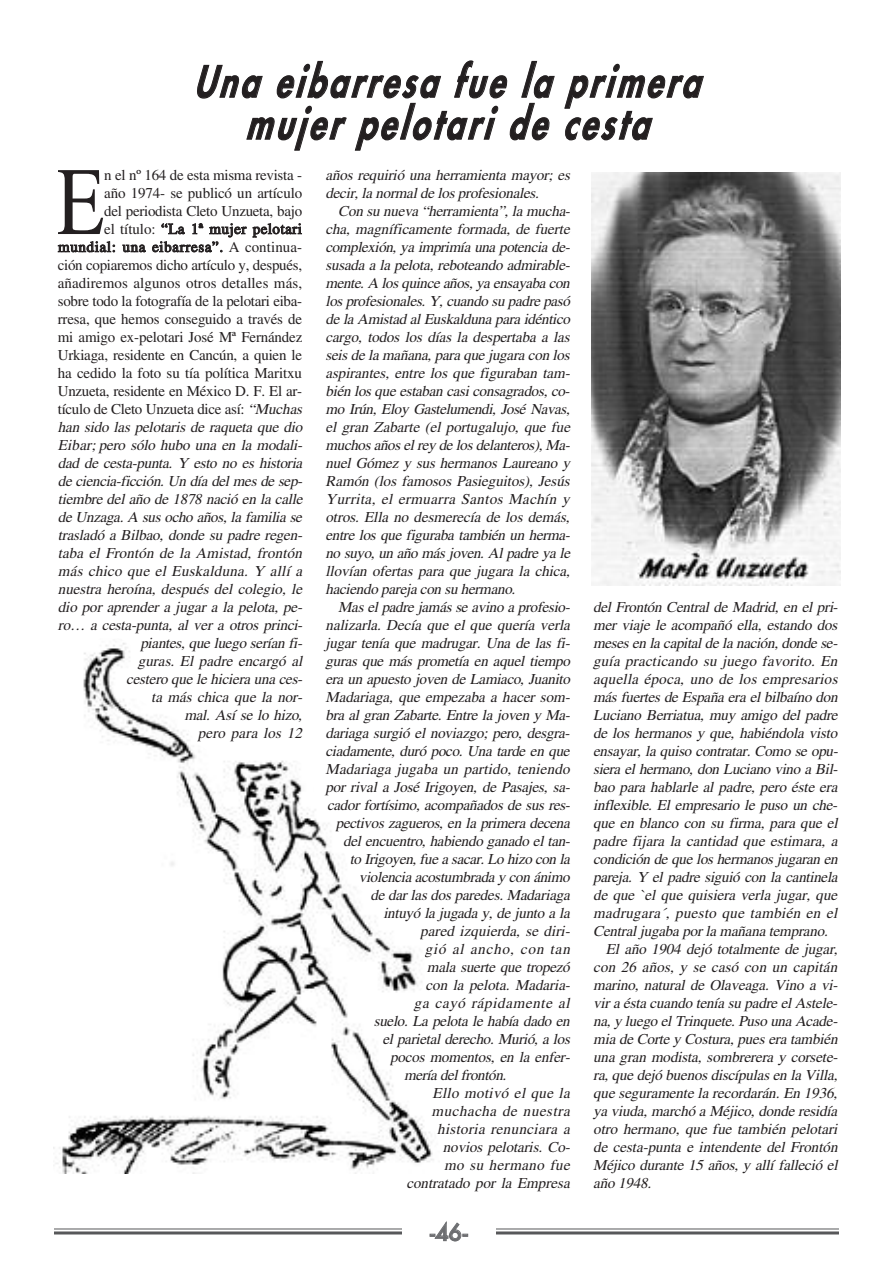
<style>
.page{position:relative;width:893px;height:1263px;background:#fff}
.page>*{position:absolute;margin:0;border:0;box-sizing:border-box;transform-origin:0 0}
.t1{font:96.45px "Times";color:#231f20;scale:.8 1}
.t2{font:italic 800 42px/42px "Futura";letter-spacing:.115em;color:#231f20;text-align:center;scale:.77 1}
.t3{font:500 22.5px "Futura";color:#6c6d70}
.t4{font:italic 15px/18px "Times";letter-spacing:-.01em;color:#231f20;text-align:right}
.s1{font-style:normal}
</style>
<div class="page">
<hr style="left:54px;top:1228px;width:785px;height:1px;background:#57585a">
<hr style="left:54px;top:1231px;width:785px;height:3px;background:#57585a">
<div style="left:402px;top:1212px;width:93px;height:45px;background:#fff"></div>
<img style="left:592px;top:172px;width:248px;height:413px">
<img style="left:53px;top:643px;width:381px;height:530px">
<h2 class="t2" style="left:193px;top:64px;width:668px">Una eibarresa fue la primera mujer pelotari de cesta</h2>
<p class="t4" style="left:58px;top:168px;width:249px"><span class="s1">n el nº 164 de esta misma revista -<br>año 1974- se publicó un artículo<br>del periodista Cleto Unzueta, bajo<br>el título: “La 1ª mujer pelotari mundial: una eibarresa”. A continua&shy;ción copiaremos dicho artículo y, después, añadiremos algunos otros detalles más, sobre todo la fotografía de la pelotari eiba&shy;rresa, que hemos conseguido a través de mi amigo ex-pelotari José Mª Fernández Urkiaga, residente en Cancún, a quien le ha cedido la foto su tía política Maritxu Unzueta, residente en México D. F. El ar&shy;tículo de Cleto Unzueta dice así:</span> “Muchas han sido las p elotaris de raqueta que dio Eibar; pero sólo hubo una en la modali&shy;dad de cesta-punta. Y esto no es historia de ciencia-ficción. Un día del mes de sep - tiembre del año de 1878 nació en la calle de Unzaga. A sus ocho años, la familia se trasladó a Bilbao, donde su p adre regen&shy;taba el Frontón de la Amistad, frontón más chico que el Euskalduna. Y allí a nuestra heroína, después del colegio, le dio por aprender a jugar a la pelota, pe&shy;ro… a cesta-punta, al ver a otros princi&shy;piantes, que luego serían fi-<br>guras. El p adre encargó al<br>cestero que le hiciera una ces-<br>ta más chica que la nor-<br>mal. Así se lo hizo,<br>pero p ara los 12</p>
<p class="t4" style="left:325px;top:168px;width:249px;text-align:left">años requirió una herramienta mayor; es decir,la normalde losprofesionales.</p>
<h1 class="t1" style="left:57px;top:168px;width:60px">E</h1>
<p class="t4" style="left:325px;top:204px;width:249px;text-align:justify;text-indent:13px">Con su nueva “herramienta”,la mucha&shy;cha, magníficamente formada, de fuerte complexión, ya imprimía una potencia de&shy;susada a la p elota, reboteando admirable&shy;mente.A losquince años,ya ensayaba con losprofesionales.Y,cuando su padre pasó de la Amistad alEuskalduna p ara idéntico cargo, todos los días la desp ertaba a las seisde la mañana,p ara que jugara con los aspirantes, entre los que figuraban tam&shy;bién losque estaban casiconsagrados,co&shy;mo Irún, Eloy Gastelumendi, José Navas, el gran Zabarte (el p ortugaluj o, que fue muchosañoselrey de losdelanteros),Ma&shy;nuel Gómez y sus hermanos Laureano y Ramón (los famosos Pasieguitos), Jesús Yurrita, el ermuarra Santos Machín y otros. Ella no desmerecía de los demás, entre los que figuraba también un herma&shy;no suyo, un año más joven. Al padre ya le llovían ofertas p ara que jugara la chica, haciendo p arej a con su hermano.</p>
<p class="t4" style="left:338px;top:600px;width:236px">Mas el padre j amás se avino a profesio-</p>
<p class="t4" style="left:325px;top:618px;width:249px">nalizarla. Decía que el que quería verla</p>
<p class="t4" style="left:325px;top:636px;width:249px">jugar tenía que madrugar. Una de las fi-</p>
<p class="t4" style="left:325px;top:654px;width:249px">guras que más prometía en aquel tiempo</p>
<p class="t4" style="left:325px;top:672px;width:249px">era un apuesto j oven de Lamiaco, Juanito</p>
<p class="t4" style="left:325px;top:690px;width:249px">Madariaga, que empezaba a hacer som-</p>
<p class="t4" style="left:325px;top:708px;width:249px">bra al gran Zabarte. Entre la j oven y Ma-</p>
<p class="t4" style="left:325px;top:726px;width:248px">dariaga surgió el noviazgo; pero, desgra-</p>
<p class="t4" style="left:325px;top:744px;width:248px">ciadamente, duró p oco. Una tarde en que</p>
<p class="t4" style="left:325px;top:762px;width:248px">Madariaga j ugaba un p artido, teniendo</p>
<p class="t4" style="left:325px;top:780px;width:249px">por rival a José Irigoyen, de Pasajes, sa-</p>
<p class="t4" style="left:327px;top:798px;width:247px">cador fortísimo, acomp añados de sus res-</p>
<p class="t4" style="left:336px;top:816px;width:238px">pectivos zagueros, en la primera decena</p>
<p class="t4" style="left:343px;top:834px;width:231px">del encuentro, habiendo ganado el tan-</p>
<p class="t4" style="left:350px;top:852px;width:224px">to Irigoyen,fue a sacar.Lo hizo con la</p>
<p class="t4" style="left:359px;top:870px;width:215px">violencia acostumbrada y con ánimo</p>
<p class="t4" style="left:370px;top:888px;width:204px">de darlas dos p aredes.Madariaga</p>
<p class="t4" style="left:383px;top:906px;width:191px">intuyó la jugada y, de junto a la</p>
<p class="t4" style="left:420px;top:924px;width:154px">p ared izquierda, se diri-</p>
<p class="t4" style="left:425px;top:942px;width:149px">gió al ancho, con tan</p>
<p class="t4" style="left:427px;top:960px;width:147px">mala suerte que tropezó</p>
<p class="t4" style="left:426px;top:978px;width:149px">con la p elota. Madaria-</p>
<p class="t4" style="left:414px;top:996px;width:160px">ga cayó rápidamente al</p>
<p class="t4" style="left:374px;top:1014px;width:200px">suelo. La p elota le había dado en</p>
<p class="t4" style="left:382px;top:1032px;width:192px">el p arietal derecho. Murió, a los</p>
<p class="t4" style="left:390px;top:1050px;width:184px">pocos momentos, en la enfer-</p>
<p class="t4" style="left:404px;top:1068px;width:107px">mería delfrontón.</p>
<p class="t4" style="left:433px;top:1086px;width:142px">Ello motivó el que la</p>
<p class="t4" style="left:431px;top:1104px;width:143px">muchacha de nuestra</p>
<p class="t4" style="left:437px;top:1122px;width:137px">historia renunciara a</p>
<p class="t4" style="left:443px;top:1140px;width:131px">novios pelotaris. Co-</p>
<p class="t4" style="left:444px;top:1158px;width:130px">mo su hermano fue</p>
<p class="t4" style="left:406px;top:1176px;width:168px">contratado p or la Empresa</p>
<h3 class="t3" style="left:430px;top:1220px;width:39px">-46-</h3>
<p class="t4" style="left:593px;top:600px;width:249px">del Frontón Central de Madrid, en el pri-</p>
<p class="t4" style="left:593px;top:618px;width:248px">mer viaj e le acomp añó ella, estando dos</p>
<p class="t4" style="left:593px;top:636px;width:249px">mesesen la capitalde la nación,donde se-</p>
<p class="t4" style="left:593px;top:654px;width:249px">guía practicando su juego favorito. En</p>
<p class="t4" style="left:593px;top:672px;width:249px">aquella época, uno de los empresarios</p>
<p class="t4" style="left:593px;top:690px;width:249px">más fuertes de Esp aña era el bilbaíno don</p>
<p class="t4" style="left:593px;top:708px;width:249px">Luciano Berriatua, muy amigo del p adre</p>
<p class="t4" style="left:593px;top:726px;width:249px">de los hermanos y que, habiéndola visto</p>
<p class="t4" style="left:593px;top:744px;width:249px">ensayar, la quiso contratar. Como se opu-</p>
<p class="t4" style="left:593px;top:762px;width:249px">siera el hermano, don Luciano vino a Bil-</p>
<p class="t4" style="left:593px;top:780px;width:249px">bao p ara hablarle al p adre, p ero éste era</p>
<p class="t4" style="left:593px;top:798px;width:248px">inflexible. El empresario le puso un che-</p>
<p class="t4" style="left:593px;top:816px;width:249px">que en blanco con su firma, p ara que el</p>
<p class="t4" style="left:593px;top:834px;width:249px">p adre fij ara la cantidad que estimara, a</p>
<p class="t4" style="left:593px;top:852px;width:249px">condición de que loshermanosjugaran en</p>
<p class="t4" style="left:593px;top:870px;width:249px">p arej a. Y el p adre siguió con la cantinela</p>
<p class="t4" style="left:593px;top:888px;width:248px">de que `el que quisiera verla jugar, que</p>
<p class="t4" style="left:593px;top:906px;width:248px">madrugara´, puesto que también en el</p>
<p class="t4" style="left:593px;top:924px;width:239px">Centraljugaba p orla mañana temprano.</p>
<p class="t4" style="left:606px;top:942px;width:236px">El año 1904 dej ó totalmente de j ugar,</p>
<p class="t4" style="left:593px;top:960px;width:248px">con 26 años, y se casó con un capitán</p>
<p class="t4" style="left:593px;top:978px;width:249px">marino, natural de Olaveaga. Vino a vi-</p>
<p class="t4" style="left:593px;top:996px;width:248px">vira ésta cuando tenía su p adre elAstele-</p>
<p class="t4" style="left:593px;top:1014px;width:249px">na,y luego elTrinquete.Puso una Acade-</p>
<p class="t4" style="left:593px;top:1032px;width:249px">mia de Corte y Costura,pues era también</p>
<p class="t4" style="left:593px;top:1050px;width:249px">una gran modista, sombrerera y corsete-</p>
<p class="t4" style="left:593px;top:1068px;width:249px">ra,que dej ó buenos discípulas en la Villa,</p>
<p class="t4" style="left:593px;top:1086px;width:249px">que seguramente la recordarán. En 1936,</p>
<p class="t4" style="left:593px;top:1104px;width:248px">ya viuda, marchó a Méj ico, donde residía</p>
<p class="t4" style="left:593px;top:1122px;width:248px">otro hermano, que fue también p elotari</p>
<p class="t4" style="left:593px;top:1140px;width:249px">de cesta-punta e intendente del Frontón</p>
<p class="t4" style="left:593px;top:1158px;width:249px">Méj ico durante 15 años, y allí falleció el</p>
<p class="t4" style="left:593px;top:1176px;width:63px">año 1948.</p>
</div>
